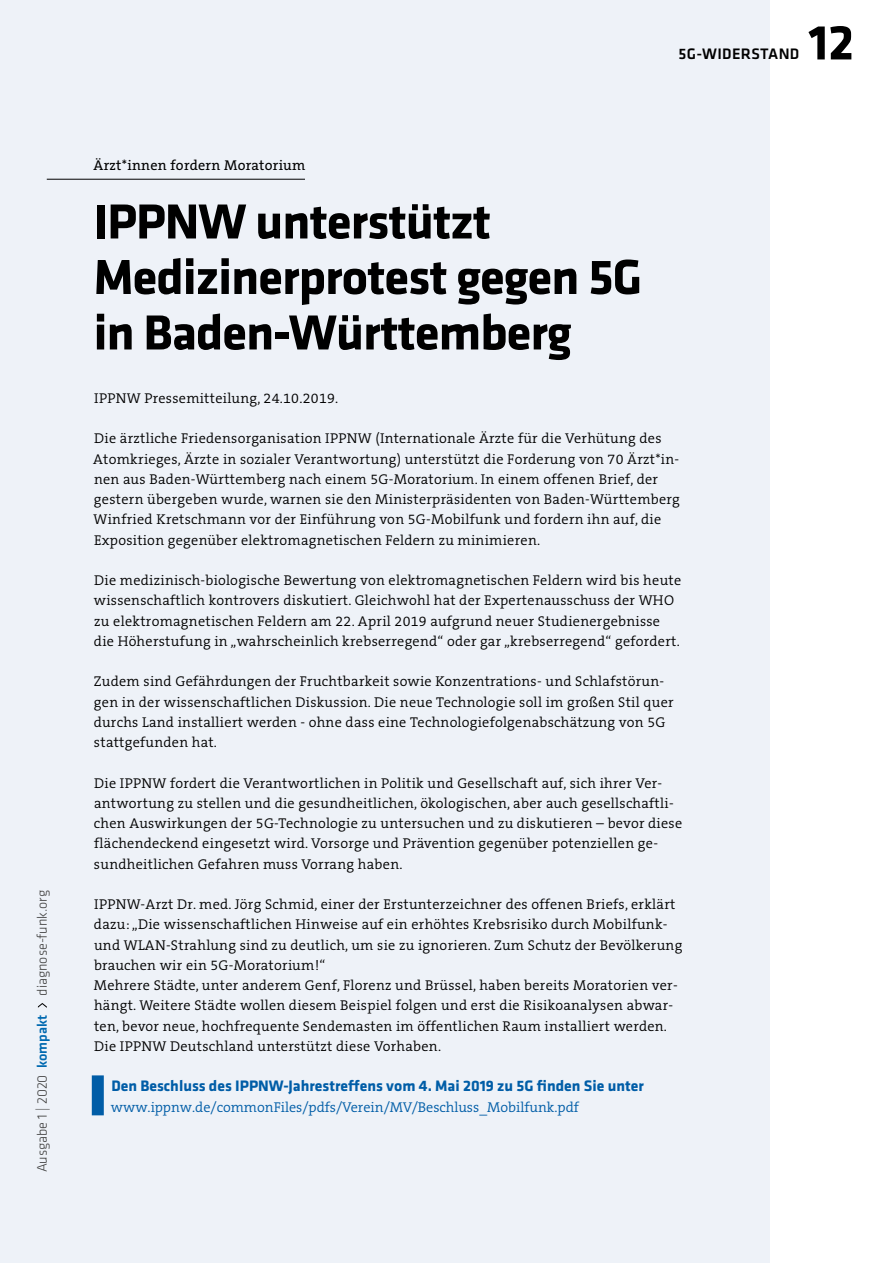
<style>
.page{position:relative;width:893px;height:1263px;background:#fff}
.page>*{position:absolute;margin:0;border:0;box-sizing:border-box;transform-origin:0 0}
.t1{font:700 51px/55.5px "Klavika Basic";letter-spacing:-.02em;color:#000}
.t2{font:700 15.75px "Klavika Basic";color:#005da7}
.t3{font:500 15.75px "Klavika Basic";letter-spacing:.02em;color:#000}
.t4{font:300 14.25px/20.2px "The Serif B W4";letter-spacing:.02em;color:#000}
.t5{font:300 14.25px "The Serif B W4";color:#005da7}
.t6{font:300 14.25px "Klavika Basic";color:#3c3c3b}
.t7{font:14.25px "The Serif HP5 Plain";letter-spacing:.02em;color:#000}
.s1{font-weight:500;color:#0069b0}
</style>
<div class="page">
<div style="left:0;top:0;width:770px;height:1263px;background:#eef2f8"></div>
<svg style="left:38px;top:1003px;width:9px;height:5px"></svg>
<div style="left:92px;top:1075px;width:12px;height:40px;background:#005da7"></div>
<hr style="left:47px;top:179px;width:258px;height:1px;background:#000">
<p class="t6" style="left:34px;top:996px;width:107px;rotate:-90deg">diagnose-funk.org</p>
<p class="t6" style="left:34px;top:1172px;width:159px;rotate:-90deg">Ausgabe 1 | 2020 <span class="s1">kompakt</span></p>
<p class="t3" style="left:678px;top:43px;width:122px">5G-WIDERSTAND</p>
<h1 class="t1" style="left:808px;top:13px;width:47px">12</h1>
<p class="t7" style="left:94px;top:156px;width:213px">Ärzt*innen fordern Moratorium</p>
<h1 class="t1" style="left:94px;top:192px;width:550px">IPPNW unterstützt<br>Medizinerprotest gegen 5G in Baden-Württemberg</h1>
<p class="t4" style="left:94px;top:388px;width:246px">IPPNW Pressemitteilung, 24.10.2019.</p>
<p class="t4" style="left:93px;top:428px;width:588px">Die ärztliche Friedensorganisation IPPNW (Internationale Ärzte für die Verhütung des Atomkrieges, Ärzte in sozialer Verantwortung) unterstützt die Forderung von 70 Ärzt*in&shy;nen aus Baden-Württemberg nach einem 5G-Moratorium. In einem offenen Brief, der gestern übergeben wurde, warnen sie den Ministerpräsidenten von Baden-Württemberg Winfried Kretschmann vor der Einführung von 5G-Mobilfunk und fordern ihn auf, die Exposition gegenüber elektromagnetischen Feldern zu minimieren.</p>
<p class="t4" style="left:94px;top:570px;width:589px">Die medizinisch-biologische Bewertung von elektromagnetischen Feldern wird bis heute wissenschaftlich kontrovers diskutiert. Gleichwohl hat der Expertenausschuss der WHO zu elektromagnetischen Feldern am 22. April 2019 aufgrund neuer Studienergebnisse die Höherstufung in „wahrscheinlich krebserregend“ oder gar „krebserregend“ gefordert.</p>
<p class="t4" style="left:94px;top:671px;width:581px">Zudem sind Gefährdungen der Fruchtbarkeit sowie Konzentrations- und Schlafstörun&shy;gen in der wissenschaftlichen Diskussion. Die neue Technologie soll im großen Stil quer durchs Land installiert werden - ohne dass eine Technologiefolgenabschätzung von 5G stattgefunden hat.</p>
<p class="t4" style="left:94px;top:773px;width:590px">Die IPPNW fordert die Verantwortlichen in Politik und Gesellschaft auf, sich ihrer Ver&shy;antwortung zu stellen und die gesundheitlichen, ökologischen, aber auch gesellschaftli&shy;chen Auswirkungen der 5G-Technologie zu untersuchen und zu diskutieren – bevor diese flächendeckend eingesetzt wird. Vorsorge und Prävention gegenüber potenziellen ge&shy;sundheitlichen Gefahren muss Vorrang haben.</p>
<p class="t4" style="left:94px;top:894px;width:590px">IPPNW-Arzt Dr. med. Jörg Schmid, einer der Erstunterzeichner des offenen Briefs, erklärt dazu: „Die wissenschaftlichen Hinweise auf ein erhöhtes Krebsrisiko durch Mobilfunk&shy;und WLAN-Strahlung sind zu deutlich, um sie zu ignorieren. Zum Schutz der Bevölkerung brauchen wir ein 5G-Moratorium!“<br>Mehrere Städte, unter anderem Genf, Florenz und Brüssel, haben bereits Moratorien ver&shy;hängt. Weitere Städte wollen diesem Beispiel folgen und erst die Risikoanalysen abwar&shy;ten, bevor neue, hochfrequente Sendemasten im öffentlichen Raum installiert werden.<br>Die IPPNW Deutschland unterstützt diese Vorhaben.</p>
<p class="t2" style="left:111px;top:1075px;width:534px">Den Beschluss des IPPNW-Jahrestreffens vom 4. Mai 2019 zu 5G finden Sie unter</p>
<p class="t5" style="left:111px;top:1098px;width:470px">www.ippnw.de/commonFiles/pdfs/Verein/MV/Beschluss_Mobilfunk.pdf</p>
</div>
